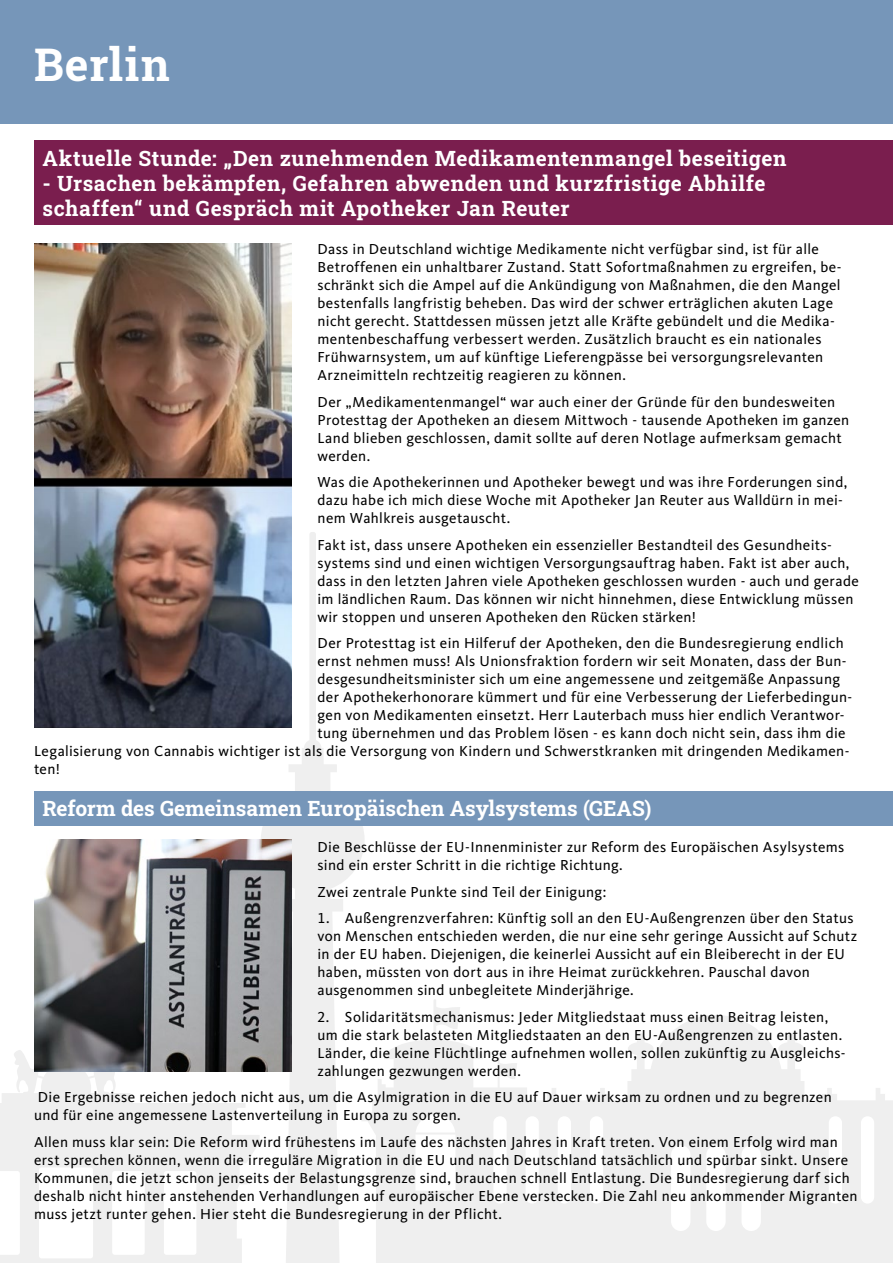
<style>
.page{position:relative;width:893px;height:1263px;background:#fff}
.page>*{position:absolute;margin:0;border:0;box-sizing:border-box;transform-origin:0 0}
.t1{font:45px "Roboto Slab";letter-spacing:.03em;color:#fff}
.t2{font:21px/25.2px "Roboto Slab";letter-spacing:.02em;color:#fff}
.t3{font:21px "Roboto Slab";letter-spacing:-.005em;color:#fff}
.t4{font:15px/18px "CDU Kievit Tab";letter-spacing:.025em;color:#000}
</style>
<div class="page">
<svg style="left:365px;top:999px;width:528px;height:264px;fill:#efefef"></svg>
<svg style="left:0;top:1050px;width:260px;height:213px;fill:#efefef"></svg>
<svg style="left:261px;top:532px;width:104px;height:731px"></svg>
<div style="left:0;top:0;width:893px;height:123px;background:#7696b9"></div>
<div style="left:34px;top:141px;width:859px;height:84px;background:#7a1e4e"></div>
<div style="left:34px;top:791px;width:859px;height:35px;background:#7696b9"></div>
<img style="left:34px;top:243px;width:258px;height:484px">
<img style="left:34px;top:840px;width:258px;height:231px">
<p class="t1" style="left:34px;top:34px;width:137px">Berlin</p>
<p class="t2" style="left:43px;top:145px;width:745px">Aktuelle Stunde: „Den zunehmenden Medikamentenmangel beseitigen</p>
<p class="t2" style="left:43px;top:170px;width:724px">- Ursachen bekämpfen, Gefahren abwenden und kurzfristige Abhilfe schaffen“ und Gespräch mit Apotheker Jan Reuter</p>
<p class="t4" style="left:317px;top:240px;width:526px">Dass in Deutschland wichtige Medikamente nicht verfügbar sind, ist für alle Betroffenen ein unhaltbarer Zustand. Statt Sofortmaßnahmen zu ergreifen, be&shy;schränkt sich die Ampel auf die Ankündigung von Maßnahmen, die den Mangel bestenfalls langfristig beheben. Das wird der schwer erträglichen akuten Lage nicht gerecht. Stattdessen müssen jetzt alle Kräfte gebündelt und die Medika&shy;mentenbeschaffung verbessert werden. Zusätzlich braucht es ein nationales Frühwarnsystem, um auf künftige Lieferengpässe bei versorgungsrelevanten Arzneimitteln rechtzeitig reagieren zu können.</p>
<p class="t4" style="left:317px;top:393px;width:533px">Der „Medikamentenmangel“ war auch einer der Gründe für den bundesweiten Protesttag der Apotheken an diesem Mittwoch - tausende Apotheken im ganzen Land blieben geschlossen, damit sollte auf deren Notlage aufmerksam gemacht werden.</p>
<p class="t4" style="left:317px;top:473px;width:531px">Was die Apothekerinnen und Apotheker bewegt und was ihre Forderungen sind, dazu habe ich mich diese Woche mit Apotheker Jan Reuter aus Walldürn in mei&shy;nem Wahlkreis ausgetauscht.</p>
<p class="t4" style="left:317px;top:536px;width:543px">Fakt ist, dass unsere Apotheken ein essenzieller Bestandteil des Gesundheits&shy;systems sind und einen wichtigen Versorgungsauftrag haben. Fakt ist aber auch, dass in den letzten Jahren viele Apotheken geschlossen wurden - auch und gerade im ländlichen Raum. Das können wir nicht hinnehmen, diese Entwicklung müssen wir stoppen und unseren Apotheken den Rücken stärken!</p>
<p class="t4" style="left:317px;top:634px;width:528px">Der Protesttag ist ein Hilferuf der Apotheken, den die Bundesregierung endlich</p>
<p class="t4" style="left:317px;top:652px;width:531px">ernst nehmen muss! Als Unionsfraktion fordern wir seit Monaten, dass der Bun-</p>
<p class="t4" style="left:317px;top:670px;width:524px">desgesundheitsminister sich um eine angemessene und zeitgemäße Anpassung</p>
<p class="t4" style="left:317px;top:688px;width:536px">der Apothekerhonorare kümmert und für eine Verbesserung der Lieferbedingun-</p>
<p class="t4" style="left:317px;top:706px;width:528px">gen von Medikamenten einsetzt. Herr Lauterbach muss hier endlich Verantwor-</p>
<p class="t4" style="left:317px;top:724px;width:530px">tung übernehmen und das Problem lösen - es kann doch nicht sein, dass ihm die</p>
<p class="t4" style="left:34px;top:742px;width:817px">Legalisierung von Cannabis wichtiger ist als die Versorgung von Kindern und Schwerstkranken mit dringenden Medikamen-</p>
<p class="t4" style="left:34px;top:760px;width:28px">ten!</p>
<p class="t3" style="left:43px;top:794px;width:610px">Reform des Gemeinsamen Europäischen Asylsystems (GEAS)</p>
<p class="t4" style="left:317px;top:838px;width:528px">Die Beschlüsse der EU-Innenminister zur Reform des Europäischen Asylsystems sind ein erster Schritt in die richtige Richtung.</p>
<p class="t4" style="left:317px;top:883px;width:290px">Zwei zentrale Punkte sind Teil der Einigung:</p>
<p class="t4" style="left:317px;top:909px;width:541px">1. Außengrenzverfahren: Künftig soll an den EU-Außengrenzen über den Status von Menschen entschieden werden, die nur eine sehr geringe Aussicht auf Schutz in der EU haben. Diejenigen, die keinerlei Aussicht auf ein Bleiberecht in der EU haben, müssten von dort aus in ihre Heimat zurückkehren. Pauschal davon ausgenommen sind unbegleitete Minderjährige.</p>
<p class="t4" style="left:317px;top:1008px;width:529px">2. Solidaritätsmechanismus: Jeder Mitgliedstaat muss einen Beitrag leisten, um die stark belasteten Mitgliedstaaten an den EU-Außengrenzen zu entlasten.<br>Länder, die keine Flüchtlinge aufnehmen wollen, sollen zukünftig zu Ausgleichs&shy;zahlungen gezwungen werden.</p>
<p class="t4" style="left:34px;top:1088px;width:799px">Die Ergebnisse reichen jedoch nicht aus, um die Asylmigration in die EU auf Dauer wirksam zu ordnen und zu begrenzen und für eine angemessene Lastenverteilung in Europa zu sorgen.</p>
<p class="t4" style="left:34px;top:1133px;width:825px">Allen muss klar sein: Die Reform wird frühestens im Laufe des nächsten Jahres in Kraft treten. Von einem Erfolg wird man erst sprechen können, wenn die irreguläre Migration in die EU und nach Deutschland tatsächlich und spürbar sinkt. Unsere Kommunen, die jetzt schon jenseits der Belastungsgrenze sind, brauchen schnell Entlastung. Die Bundesregierung darf sich deshalb nicht hinter anstehenden Verhandlungen auf europäischer Ebene verstecken. Die Zahl neu ankommender Migranten muss jetzt runter gehen. Hier steht die Bundesregierung in der Pflicht.</p>
</div>
